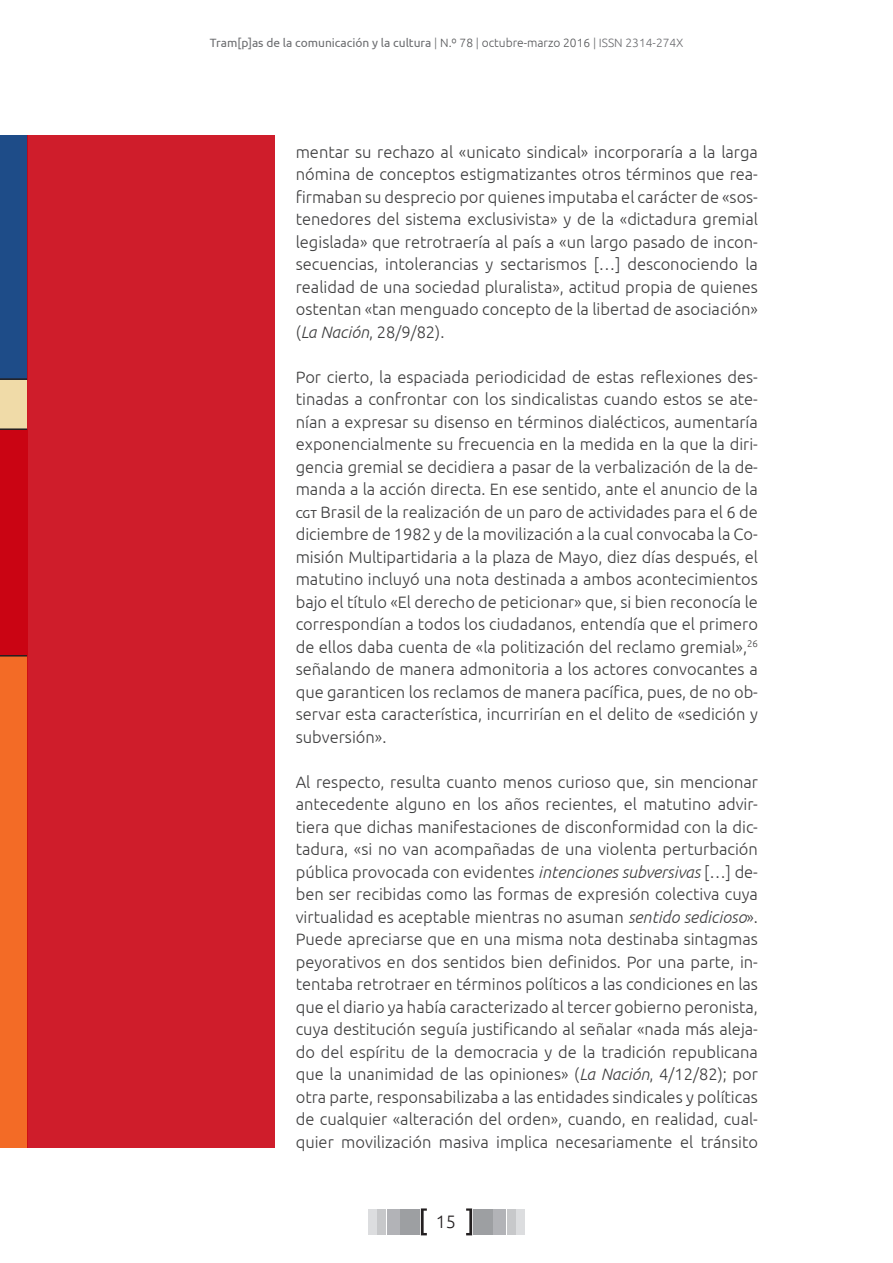
<style>
.page{position:relative;width:893px;height:1263px;background:#fff}
.page>*{position:absolute;margin:0;border:0;box-sizing:border-box;transform-origin:0 0}
.t1{font:300 18px "Ubuntu";color:#231f20}
.txt_principal{font:300 16.5px/22.5px "Ubuntu";color:#3e3e3f;text-align:justify}
.t2{font:12px "Ubuntu";color:#6c6d70}
.s1{font-weight:300}
.s2{font-weight:300;color:#57585a}
.s3{font-style:italic}
.s4{font-weight:400;font-size:11.55px}
</style>
<div class="page">
<div style="left:369px;top:1209px;width:8px;height:25px;background:#dcdddf"></div>
<div style="left:516px;top:1209px;width:8px;height:25px;background:#dcdddf"></div>
<div style="left:378px;top:1209px;width:8px;height:25px;background:#c7c8ca"></div>
<div style="left:507px;top:1209px;width:8px;height:25px;background:#c7c8ca"></div>
<div style="left:387px;top:1209px;width:13px;height:25px;background:#b2b3b7"></div>
<div style="left:493px;top:1209px;width:13px;height:25px;background:#b2b3b7"></div>
<div style="left:400px;top:1209px;width:20px;height:25px;background:#9d9fa2"></div>
<div style="left:473px;top:1209px;width:20px;height:25px;background:#9d9fa2"></div>
<svg style="left:421px;top:1208px;width:6px;height:27px"></svg>
<svg style="left:466px;top:1208px;width:6px;height:27px"></svg>
<div style="left:0;top:430px;width:27px;height:233px;background:#ca0413"></div>
<div style="left:0;top:656px;width:28px;height:491px;background:#f36b26"></div>
<div style="left:0;top:378px;width:27px;height:51px;background:#f0dba8"></div>
<div style="left:0;top:135px;width:27px;height:245px;background:#1e4c88"></div>
<hr style="left:0;top:428px;width:27px;height:2px;background:#231f20">
<hr style="left:0;top:378px;width:27px;height:2px;background:#231f20">
<svg style="left:0;top:655px;width:27px;height:1px"></svg>
<div style="left:27px;top:135px;width:248px;height:1012px;background:#cf1d2b"></div>
<p class="t2" style="left:210px;top:36px;width:475px">Tram[p]as de la comunicación y la cultura <span class="s1">|</span> <span class="s2">N.º 78</span> <span class="s1">|</span> <span class="s2">octubre-marzo 2016</span> <span class="s1">| ISSN 2314-274X</span></p>
<p class="txt_principal" style="left:296px;top:140px;width:464px">mentar su rechazo al «unicato sindical» incorporaría a la larga nómina de conceptos estigmatizantes otros términos que rea&shy;firmaban su desprecio por quienes imputaba el carácter de «sos&shy;tenedores del sistema exclusivista» y de la «dictadura gremial legislada» que retrotraería al país a «un largo pasado de incon&shy;secuencias, intolerancias y sectarismos […] desconociendo la realidad de una sociedad pluralista», actitud propia de quienes ostentan «tan menguado concepto de la libertad de asociación» (<span class="s3">La Nación</span>, 28/9/82).</p>
<p class="txt_principal" style="left:296px;top:365px;width:464px">Por cierto, la espaciada periodicidad de estas reflexiones des&shy;tinadas a confrontar con los sindicalistas cuando estos se ate&shy;nían a expresar su disenso en términos dialécticos, aumentaría exponencialmente su frecuencia en la medida en la que la diri&shy;gencia gremial se decidiera a pasar de la verbalización de la de&shy;manda a la acción directa. En ese sentido, ante el anuncio de la <span class="s4">cgt</span> Brasil de la realización de un paro de actividades para el 6 de diciembre de 1982 y de la movilización a la cual convocaba la Co&shy;misión Multipartidaria a la plaza de Mayo, diez días después, el matutino incluyó una nota destinada a ambos acontecimientos bajo el título «El derecho de peticionar» que, si bien reconocía le correspondían a todos los ciudadanos, entendía que el primero de ellos daba cuenta de «la politización del reclamo gremial»,<sup>26 </sup>señalando de manera admonitoria a los actores convocantes a que garanticen los reclamos de manera pacífica, pues, de no ob&shy;servar esta característica, incurrirían en el delito de «sedición y subversión».</p>
<p class="txt_principal" style="left:296px;top:770px;width:464px">Al respecto, resulta cuanto menos curioso que, sin mencionar antecedente alguno en los años recientes, el matutino advir&shy;tiera que dichas manifestaciones de disconformidad con la dic&shy;tadura, «si no van acompañadas de una violenta perturbación pública provocada con evidentes <span class="s3">intenciones subversivas</span> […] de&shy;ben ser recibidas como las formas de expresión colectiva cuya virtualidad es aceptable mientras no asuman <span class="s3">sentido sedicioso</span>».<br>Puede apreciarse que en una misma nota destinaba sintagmas peyorativos en dos sentidos bien definidos. Por una parte, in&shy;tentaba retrotraer en términos políticos a las condiciones en las que el diario ya había caracterizado al tercer gobierno peronista, cuya destitución seguía justificando al señalar «nada más aleja&shy;do del espíritu de la democracia y de la tradición republicana que la unanimidad de las opiniones» (<span class="s3">La Nación</span>, 4/12/82); por otra parte, responsabilizaba a las entidades sindicales y políticas de cualquier «alteración del orden», cuando, en realidad, cual&shy;quier movilización masiva implica necesariamente el tránsito</p>
<p class="t1" style="left:436px;top:1211px;width:22px">15</p>
</div>
